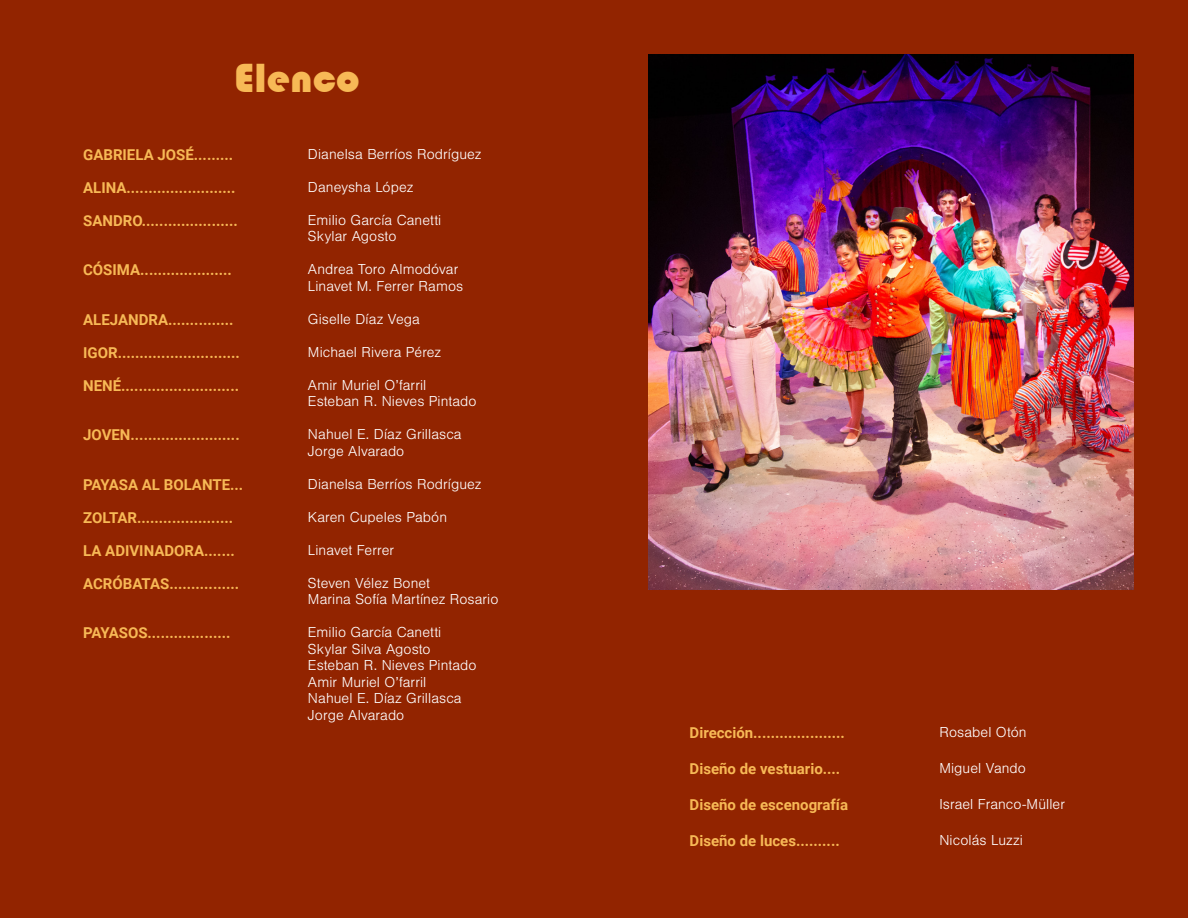
<style>
.page{position:relative;width:1188px;height:918px;background:#fff}
.page>*{position:absolute;margin:0;border:0;box-sizing:border-box;transform-origin:0 0}
.t1{font:42px "Bauhaus 93";color:#f7b956}
.t2{font:300 15px "Nimbus San";letter-spacing:.005em;color:#fff}
.t3{font:700 15px "Roboto";color:#f7b956}
.t4{font:700 15px "Roboto";letter-spacing:-.035em;color:#f7b956}
</style>
<div class="page">
<div style="left:0;top:0;width:594px;height:918px;background:#922400"></div>
<div style="left:594px;top:0;width:594px;height:918px;background:#922400"></div>
<img style="left:648px;top:54px;width:486px;height:536px">
<p class="t1" style="left:234px;top:54px;width:127px">Elenco</p>
<p class="t3" style="left:83px;top:144px;width:152px">GABRIELA JOSÉ.........</p>
<p class="t3" style="left:83px;top:177px;width:154px">ALINA.........................</p>
<p class="t3" style="left:83px;top:210px;width:156px">SANDRO......................</p>
<p class="t3" style="left:83px;top:259px;width:150px">CÓSIMA.....................</p>
<p class="t3" style="left:83px;top:309px;width:152px">ALEJANDRA...............</p>
<p class="t3" style="left:83px;top:342px;width:158px">IGOR............................</p>
<p class="t3" style="left:83px;top:375px;width:157px">NENÉ...........................</p>
<p class="t3" style="left:83px;top:424px;width:158px">JOVEN.........................</p>
<p class="t3" style="left:83px;top:474px;width:162px">PAYASA AL BOLANTE...</p>
<p class="t3" style="left:83px;top:507px;width:151px">ZOLTAR......................</p>
<p class="t3" style="left:83px;top:540px;width:153px">LA ADIVINADORA.......</p>
<p class="t3" style="left:83px;top:573px;width:158px">ACRÓBATAS................</p>
<p class="t4" style="left:83px;top:622px;width:149px">PAYASOS...................</p>
<p class="t2" style="left:308px;top:146px;width:175px">Dianelsa Berríos Rodríguez</p>
<p class="t2" style="left:308px;top:179px;width:107px">Daneysha López</p>
<p class="t2" style="left:308px;top:212px;width:135px">Emilio García Canetti</p>
<p class="t2" style="left:308px;top:228px;width:90px">Skylar Agosto</p>
<p class="t2" style="left:308px;top:261px;width:152px">Andrea Toro Almodóvar</p>
<p class="t2" style="left:308px;top:278px;width:157px">Linavet M. Ferrer Ramos</p>
<p class="t2" style="left:308px;top:311px;width:113px">Giselle Díaz Vega</p>
<p class="t2" style="left:308px;top:344px;width:135px">Michael Rivera Pérez</p>
<p class="t2" style="left:308px;top:377px;width:120px">Amir Muriel O’farril</p>
<p class="t2" style="left:308px;top:393px;width:170px">Esteban R. Nieves Pintado</p>
<p class="t2" style="left:308px;top:426px;width:155px">Nahuel E. Díaz Grillasca</p>
<p class="t2" style="left:308px;top:443px;width:98px">Jorge Alvarado</p>
<p class="t2" style="left:308px;top:476px;width:175px">Dianelsa Berríos Rodríguez</p>
<p class="t2" style="left:308px;top:509px;width:141px">Karen Cupeles Pabón</p>
<p class="t2" style="left:308px;top:542px;width:88px">Linavet Ferrer</p>
<p class="t2" style="left:308px;top:575px;width:124px">Steven Vélez Bonet</p>
<p class="t2" style="left:308px;top:591px;width:192px">Marina Sofía Martínez Rosario</p>
<p class="t2" style="left:308px;top:624px;width:135px">Emilio García Canetti</p>
<p class="t2" style="left:308px;top:641px;width:124px">Skylar Silva Agosto</p>
<p class="t2" style="left:308px;top:657px;width:170px">Esteban R. Nieves Pintado</p>
<p class="t2" style="left:308px;top:674px;width:120px">Amir Muriel O’farril</p>
<p class="t2" style="left:308px;top:690px;width:155px">Nahuel E. Díaz Grillasca</p>
<p class="t2" style="left:308px;top:707px;width:98px">Jorge Alvarado</p>
<p class="t3" style="left:690px;top:722px;width:157px">Dirección.....................</p>
<p class="t3" style="left:690px;top:758px;width:152px">Diseño de vestuario....</p>
<p class="t3" style="left:690px;top:794px;width:160px">Diseño de escenografía</p>
<p class="t3" style="left:690px;top:830px;width:152px">Diseño de luces..........</p>
<p class="t2" style="left:939px;top:724px;width:89px">Rosabel Otón</p>
<p class="t2" style="left:939px;top:760px;width:88px">Miguel Vando</p>
<p class="t2" style="left:939px;top:796px;width:127px">Israel Franco-Müller</p>
<p class="t2" style="left:939px;top:832px;width:85px">Nicolás Luzzi</p>
</div>
